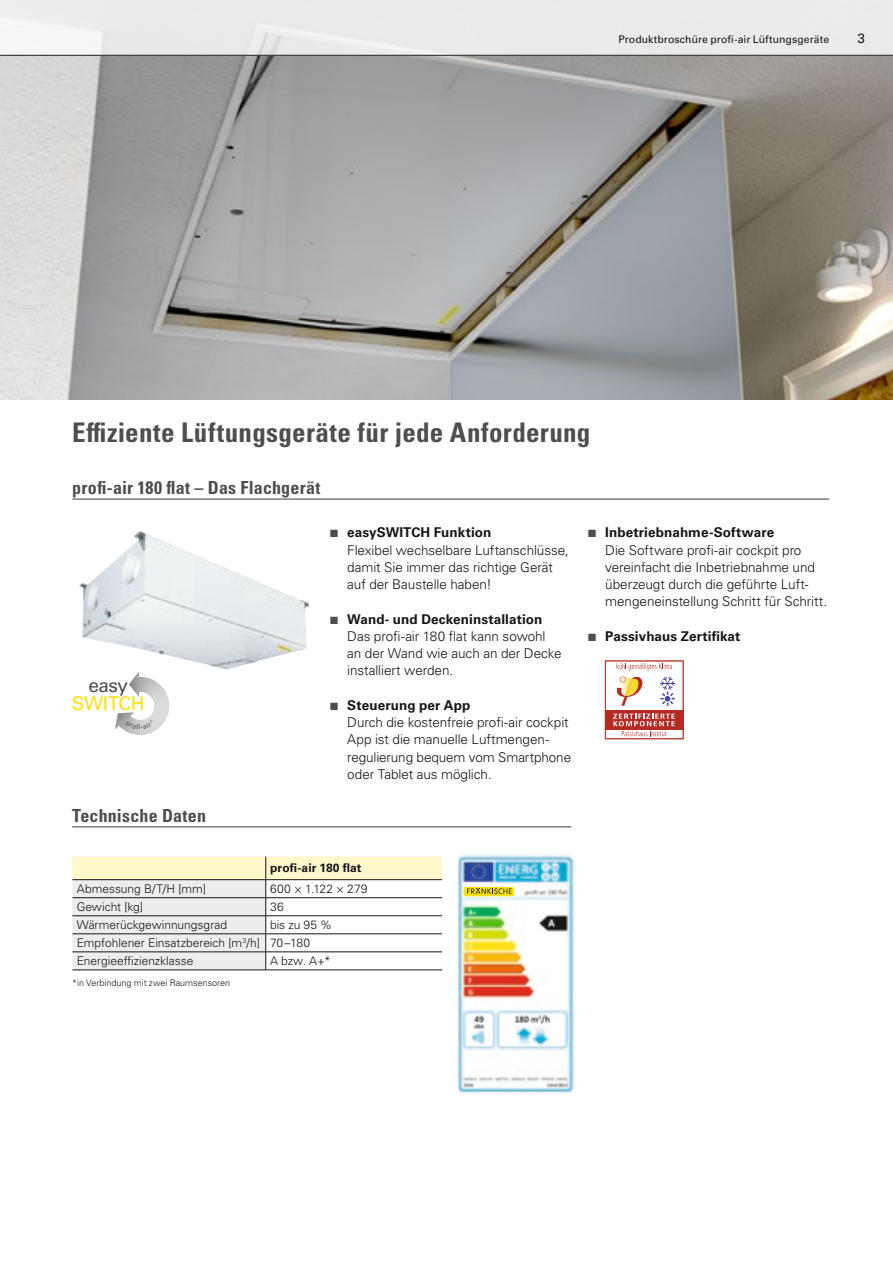
<style>
.page{position:relative;width:893px;height:1263px;background:#fff}
.page>*{position:absolute;margin:0;border:0;box-sizing:border-box;transform-origin:0 0}
.t1{font:700 condensed 27px "Univers LT Pro";letter-spacing:.015em;color:#4e4e4d}
.t2{font:19.05px "Univers LT Pro 55 Roman";letter-spacing:-.015em;color:#fbe116}
.t3{font:19.05px "Univers";color:#4e4e4d}
.t4{font:700 condensed 18px "Univers LT Pro";letter-spacing:.01em;color:#4e4e4d}
.t5{font:300 13.5px/17.2px "Univers LT Pro 45";letter-spacing:-.005em;color:#151616}
.t6{font:700 13.5px "Univers LT Pro 65";letter-spacing:.005em;color:#151616}
.t7{font:13.5px "Univers LT Pro 55 Roman";color:#151616}
.t8{font:300 12px/18px "Univers LT Pro 45";color:#151616}
.t9{font:700 12px "Univers LT Pro 65";letter-spacing:.015em;color:#151616}
.t10{font:10.5px "Univers LT Pro 55 Roman";letter-spacing:.005em;color:#151616}
.t11{font:300 9px "Univers LT Pro 45";color:#151616}
.t12{font:6.75px "Univers LT Pro 55 Roman";color:#4e4e4d}
.s1{color:#4e4e4d}
</style>
<div class="page">
<img style="left:0;top:56px;width:893px;height:343px">
<img style="left:79px;top:531px;width:228px;height:138px">
<img style="left:458px;top:854px;width:117px;height:240px">
<div style="left:464px;top:887px;width:50px;height:8px;background:#fbe116"></div>
<svg style="left:467px;top:888px;width:45px;height:6px"></svg>
<svg style="left:605px;top:660px;width:79px;height:79px"></svg>
<div style="left:0;top:0;width:893px;height:55px;background:#ebebea"></div>
<hr style="left:0;top:55px;width:893px;height:1px;background:#151616">
<hr style="left:0;top:0;width:1px;height:55px;background:#fff">
<hr style="left:72px;top:498px;width:757px;height:2px;background:#4e4e4d">
<hr style="left:72px;top:970px;width:194px;height:1px;background:#151616">
<hr style="left:266px;top:970px;width:176px;height:1px;background:#151616">
<svg style="left:72px;top:856px;width:370px;height:114px"></svg>
<hr style="left:72px;top:879px;width:194px;height:1px;background:#151616">
<hr style="left:266px;top:879px;width:176px;height:1px;background:#151616">
<hr style="left:72px;top:933px;width:194px;height:1px;background:#151616">
<hr style="left:266px;top:933px;width:176px;height:1px;background:#151616">
<hr style="left:72px;top:826px;width:499px;height:1px;background:#4e4e4d">
<svg style="left:115px;top:671px;width:54px;height:64px"></svg>
<p class="t10" style="left:618px;top:32px;width:212px">Produktbroschüre profi-air Lüftungsgeräte</p>
<p class="t7" style="left:857px;top:29px;width:9px">3</p>
<h1 class="t1" style="left:72px;top:416px;width:519px">Effiziente Lüftungsgeräte für jede Anforderung</h1>
<h3 class="t4" style="left:72px;top:477px;width:250px">profi-air 180 flat – Das Flachgerät</h3>
<h2 class="t3" style="left:89px;top:674px;width:41px">easy</h2>
<h2 class="t2" style="left:72px;top:690px;width:74px">SWITCH</h2>
<p class="t12" style="left:139px;top:722px;width:3px">i</p>
<h3 class="t4" style="left:72px;top:804px;width:135px">Technische Daten</h3>
<p class="t6" style="left:330px;top:523px;width:163px"><span class="s1">■</span> easySWITCH Funktion</p>
<p class="t5" style="left:347px;top:541px;width:223px">Flexibel wechselbare Luftanschlüsse, damit Sie immer das richtige Gerät auf der Baustelle haben!</p>
<p class="t6" style="left:330px;top:609px;width:214px"><span class="s1">■</span> Wand- und Deckeninstallation</p>
<p class="t5" style="left:347px;top:627px;width:216px">Das profi-air 180 flat kann sowohl an der Wand wie auch an der Decke installiert werden.</p>
<p class="t6" style="left:330px;top:696px;width:142px"><span class="s1">■</span> Steuerung per App</p>
<p class="t5" style="left:347px;top:713px;width:225px">Durch die kostenfreie profi-air cockpit App ist die manuelle Luftmengen&shy;regulierung bequem vom Smartphone oder Tablet aus möglich.</p>
<p class="t9" style="left:270px;top:860px;width:93px">profi-air 180 flat</p>
<p class="t8" style="left:77px;top:879px;width:131px">Abmessung B/T/H [mm]</p>
<p class="t8" style="left:270px;top:879px;width:99px">600 × 1.122 × 279</p>
<p class="t8" style="left:77px;top:897px;width:68px">Gewicht [kg]</p>
<p class="t8" style="left:270px;top:897px;width:15px">36</p>
<p class="t8" style="left:77px;top:915px;width:152px">Wärmerückgewinnungsgrad</p>
<p class="t8" style="left:77px;top:915px;width:257px;text-indent:193px">bis zu 95 %<br>Empfohlener Einsatzbereich [m<sup>3</sup>/h] 70–180<br>Energieeffizienzklasse</p>
<p class="t8" style="left:270px;top:952px;width:62px">A bzw. A+*</p>
<p class="t11" style="left:72px;top:976px;width:159px">*in Verbindung mit zwei Raumsensoren</p>
<p class="t6" style="left:588px;top:523px;width:187px"><span class="s1">■</span> Inbetriebnahme-Software</p>
<p class="t5" style="left:605px;top:541px;width:223px">Die Software profi-air cockpit pro vereinfacht die Inbetriebnahme und überzeugt durch die geführte Luft&shy;mengeneinstellung Schritt für Schritt.</p>
<p class="t6" style="left:588px;top:627px;width:154px"><span class="s1">■</span> Passivhaus Zertifikat</p>
</div>
